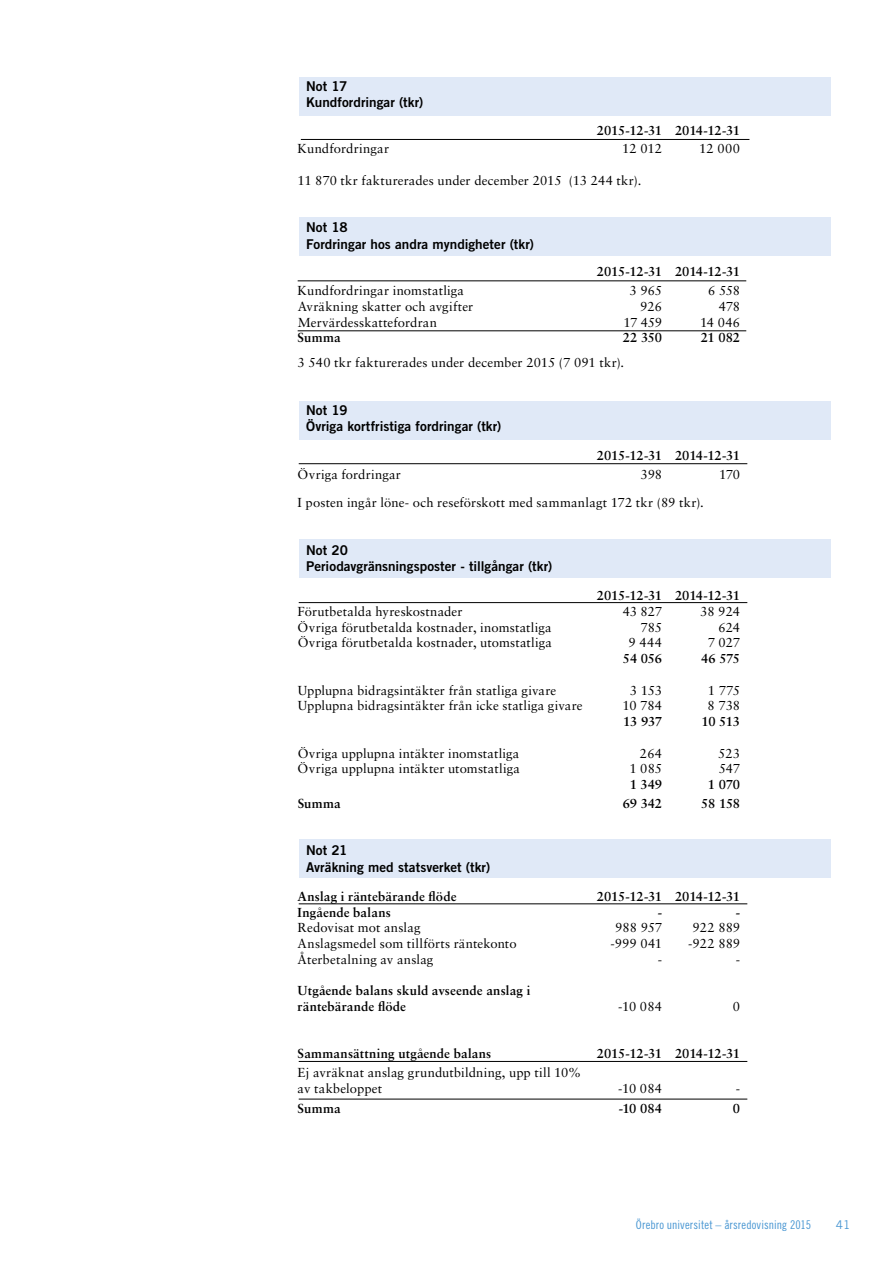
<style>
.page{position:relative;width:893px;height:1263px;background:#fff}
.page>*{position:absolute;margin:0;border:0;box-sizing:border-box;transform-origin:0 0}
.t1{font:13.5px/16.2px "Trade Gothic LT Std Bd 2";letter-spacing:.005em;color:#000}
.t2{font:13.05px/15.8px "Sabon LT Std";letter-spacing:.01em;color:#000}
.t3{font:700 13.05px/15.8px "Sabon LT Std";letter-spacing:.005em;color:#000}
.t4{font:700 13.05px "Sabon LT Std";letter-spacing:-.015em;color:#000}
.t5{font:12px "Trade Gothic LT Std Cn 18";letter-spacing:.01em;color:#4896d2}
.t6{font:12px "Trade Gothic LT Std";color:#4896d2}
</style>
<div class="page">
<hr style="left:299px;top:903px;width:448px;height:1px;background:#000">
<div style="left:299px;top:839px;width:531px;height:39px;background:#e0e9f7"></div>
<div style="left:299px;top:401px;width:531px;height:39px;background:#e0e9f7"></div>
<div style="left:299px;top:539px;width:531px;height:38px;background:#e0e9f7"></div>
<div style="left:299px;top:217px;width:531px;height:39px;background:#e0e9f7"></div>
<hr style="left:301px;top:139px;width:448px;height:1px;background:#000">
<hr style="left:298px;top:331px;width:448px;height:1px;background:#000">
<hr style="left:298px;top:281px;width:448px;height:1px;background:#000">
<hr style="left:299px;top:463px;width:448px;height:1px;background:#000">
<hr style="left:299px;top:602px;width:448px;height:1px;background:#000">
<hr style="left:299px;top:1099px;width:448px;height:1px;background:#000">
<div style="left:299px;top:77px;width:531px;height:39px;background:#e0e9f7"></div>
<hr style="left:299px;top:1061px;width:448px;height:1px;background:#000">
<p class="t1" style="left:306px;top:77px;width:119px">Not 17<br>Kundfordringar (tkr)</p>
<p class="t4" style="left:597px;top:122px;width:145px">2015-12-31 2014-12-31</p>
<p class="t2" style="left:298px;top:141px;width:93px">Kundfordringar</p>
<p class="t2" style="left:622px;top:141px;width:41px">12 012</p>
<p class="t2" style="left:699px;top:141px;width:43px">12 000</p>
<p class="t2" style="left:298px;top:172px;width:345px">11 870 tkr fakturerades under december 2015 (13 244 tkr).</p>
<p class="t1" style="left:306px;top:219px;width:229px">Not 18<br>Fordringar hos andra myndigheter (tkr)</p>
<p class="t4" style="left:597px;top:264px;width:145px">2015-12-31 2014-12-31</p>
<p class="t2" style="left:298px;top:283px;width:168px">Kundfordringar inomstatliga</p>
<p class="t2" style="left:629px;top:283px;width:34px">3 965</p>
<p class="t2" style="left:708px;top:283px;width:34px">6 558</p>
<p class="t2" style="left:298px;top:298px;width:177px">Avräkning skatter och avgifter</p>
<p class="t2" style="left:640px;top:298px;width:24px">926</p>
<p class="t2" style="left:719px;top:298px;width:23px">478</p>
<p class="t2" style="left:298px;top:314px;width:141px">Mervärdesskattefordran</p>
<p class="t2" style="left:623px;top:314px;width:40px">17 459</p>
<p class="t2" style="left:700px;top:314px;width:41px">14 046</p>
<p class="t3" style="left:298px;top:330px;width:45px">Summa</p>
<p class="t3" style="left:623px;top:330px;width:41px">22 350</p>
<p class="t3" style="left:701px;top:330px;width:41px">21 082</p>
<p class="t2" style="left:298px;top:355px;width:328px">3 540 tkr fakturerades under december 2015 (7 091 tkr).</p>
<p class="t1" style="left:306px;top:402px;width:197px">Not 19<br>Övriga kortfristiga fordringar (tkr)</p>
<p class="t4" style="left:597px;top:448px;width:145px">2015-12-31 2014-12-31</p>
<p class="t2" style="left:298px;top:466px;width:105px">Övriga fordringar</p>
<p class="t2" style="left:641px;top:466px;width:23px">398</p>
<p class="t2" style="left:719px;top:466px;width:23px">170</p>
<p class="t2" style="left:298px;top:494px;width:408px">I posten ingår löne- och reseförskott med sammanlagt 172 tkr (89 tkr).</p>
<p class="t1" style="left:306px;top:541px;width:248px">Not 20<br>Periodavgränsningsposter - tillgångar (tkr)</p>
<p class="t4" style="left:597px;top:587px;width:145px">2015-12-31 2014-12-31</p>
<p class="t2" style="left:298px;top:603px;width:166px">Förutbetalda hyreskostnader</p>
<p class="t2" style="left:623px;top:603px;width:41px">43 827</p>
<p class="t2" style="left:700px;top:603px;width:42px">38 924</p>
<p class="t2" style="left:298px;top:619px;width:255px">Övriga förutbetalda kostnader, inomstatliga</p>
<p class="t2" style="left:640px;top:619px;width:23px">785</p>
<p class="t2" style="left:718px;top:619px;width:23px">624</p>
<p class="t2" style="left:298px;top:635px;width:256px">Övriga förutbetalda kostnader, utomstatliga</p>
<p class="t2" style="left:629px;top:635px;width:35px">9 444</p>
<p class="t2" style="left:708px;top:635px;width:34px">7 027</p>
<p class="t3" style="left:623px;top:650px;width:41px">54 056</p>
<p class="t3" style="left:701px;top:650px;width:41px">46 575</p>
<p class="t2" style="left:298px;top:682px;width:260px">Upplupna bidragsintäkter från statliga givare</p>
<p class="t2" style="left:630px;top:682px;width:34px">3 153</p>
<p class="t2" style="left:708px;top:682px;width:34px">1 775</p>
<p class="t2" style="left:298px;top:698px;width:286px">Upplupna bidragsintäkter från icke statliga givare</p>
<p class="t2" style="left:622px;top:698px;width:41px">10 784</p>
<p class="t2" style="left:707px;top:698px;width:34px">8 738</p>
<p class="t3" style="left:623px;top:713px;width:41px">13 937</p>
<p class="t3" style="left:702px;top:713px;width:40px">10 513</p>
<p class="t2" style="left:298px;top:745px;width:223px">Övriga upplupna intäkter inomstatliga</p>
<p class="t2" style="left:640px;top:745px;width:24px">264</p>
<p class="t2" style="left:718px;top:745px;width:23px">523</p>
<p class="t2" style="left:298px;top:761px;width:224px">Övriga upplupna intäkter utomstatliga</p>
<p class="t2" style="left:629px;top:761px;width:34px">1 085</p>
<p class="t2" style="left:719px;top:761px;width:23px">547</p>
<p class="t3" style="left:630px;top:776px;width:34px">1 349</p>
<p class="t3" style="left:708px;top:776px;width:34px">1 070</p>
<p class="t3" style="left:298px;top:795px;width:45px">Summa</p>
<p class="t3" style="left:623px;top:795px;width:41px">69 342</p>
<p class="t3" style="left:701px;top:795px;width:40px">58 158</p>
<p class="t1" style="left:306px;top:842px;width:185px">Not 21<br>Avräkning med statsverket (tkr)</p>
<p class="t3" style="left:298px;top:888px;width:160px">Anslag i räntebärande flöde</p>
<p class="t4" style="left:597px;top:888px;width:145px">2015-12-31 2014-12-31</p>
<p class="t3" style="left:298px;top:904px;width:95px">Ingående balans</p>
<p class="t3" style="left:658px;top:904px;width:6px">-</p>
<p class="t3" style="left:736px;top:904px;width:6px">-</p>
<p class="t2" style="left:298px;top:920px;width:124px">Redovisat mot anslag</p>
<p class="t2" style="left:615px;top:920px;width:48px">988 957</p>
<p class="t2" style="left:692px;top:920px;width:49px">922 889</p>
<p class="t2" style="left:298px;top:936px;width:220px">Anslagsmedel som tillförts räntekonto</p>
<p class="t2" style="left:611px;top:936px;width:53px">-999 041</p>
<p class="t2" style="left:688px;top:936px;width:53px">-922 889</p>
<p class="t2" style="left:298px;top:951px;width:137px">Återbetalning av anslag</p>
<p class="t2" style="left:658px;top:951px;width:6px">-</p>
<p class="t2" style="left:736px;top:951px;width:6px">-</p>
<p class="t3" style="left:298px;top:983px;width:234px">Utgående balans skuld avseende anslag i räntebärande flöde</p>
<p class="t2" style="left:618px;top:999px;width:45px">-10 084</p>
<p class="t2" style="left:733px;top:999px;width:9px">0</p>
<p class="t3" style="left:298px;top:1046px;width:195px">Sammansättning utgående balans</p>
<p class="t4" style="left:597px;top:1046px;width:145px">2015-12-31 2014-12-31</p>
<p class="t2" style="left:298px;top:1065px;width:285px">Ej avräknat anslag grundutbildning, upp till 10% av takbeloppet</p>
<p class="t2" style="left:618px;top:1080px;width:45px">-10 084</p>
<p class="t2" style="left:736px;top:1080px;width:6px">-</p>
<p class="t3" style="left:298px;top:1100px;width:45px">Summa</p>
<p class="t3" style="left:619px;top:1100px;width:45px">-10 084</p>
<p class="t3" style="left:733px;top:1100px;width:9px">0</p>
<p class="t5" style="left:636px;top:1218px;width:177px">Örebro universitet – årsredovisning 2015</p>
<p class="t6" style="left:836px;top:1217px;width:16px">41</p>
</div>
